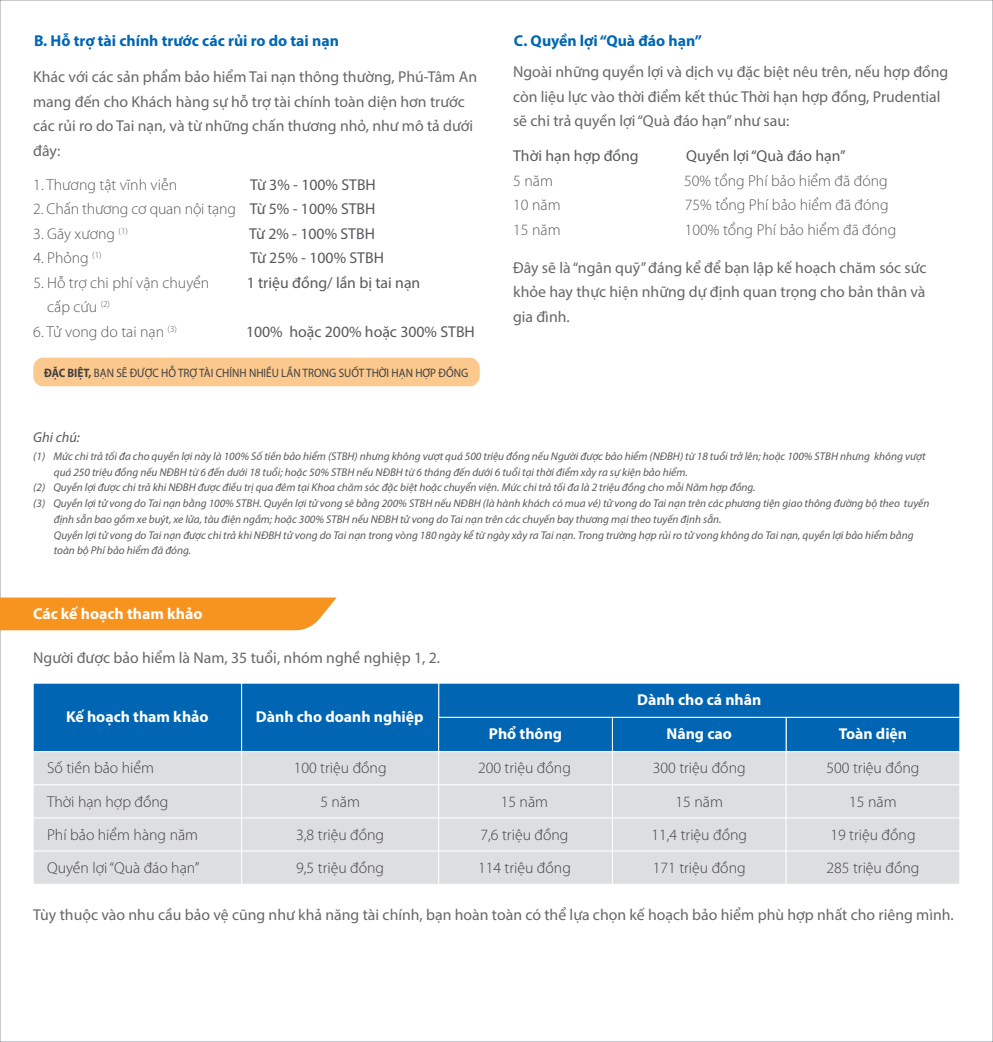
<style>
.page{position:relative;width:993px;height:1042px;background:#fff}
.page>*{position:absolute;margin:0;border:0;box-sizing:border-box;transform-origin:0 0}
.t1{font:15.75px/24.5px "Myriad Pro";color:#676668}
.t2{font:300 15.75px/33.2px "Myriad Pro";color:#414042;text-align:center}
.t3{font:300 15.75px "Myriad Pro";color:#58595b}
.t4{font:15.75px "Myriad Pro";color:#58595b}
.t5{font:700 15.75px "Myriad Pro";color:#fff}
.t6{font:700 15.75px "Myriad Pro";color:#0066b3}
.t7{font:italic 14.35px "Myriad Pro";color:#58595b}
.t8{font:12.25px "Myriad Pro";color:#414042;scale:.91 1}
.t9{font:italic 11.2px "Myriad Pro";color:#58595b}
.s1{font-weight:400}
.s2{font-weight:700}
</style>
<div class="page">
<svg style="left:0;top:597px;width:336px;height:33px;background:#f7992c"></svg>
<div style="left:33px;top:683px;width:209px;height:69px;background:#0066b3"></div>
<div style="left:438px;top:683px;width:521px;height:35px;background:#0066b3"></div>
<div style="left:33px;top:751px;width:209px;height:34px;background:#dddedf;border:1px solid #fff"></div>
<div style="left:33px;top:784px;width:209px;height:34px;background:#dddedf;border:1px solid #fff"></div>
<div style="left:33px;top:817px;width:209px;height:34px;background:#dddedf;border:1px solid #fff"></div>
<div style="left:33px;top:850px;width:209px;height:34px;background:#dddedf;border:1px solid #fff"></div>
<div style="left:241px;top:683px;width:198px;height:69px;background:#0066b3"></div>
<div style="left:785px;top:717px;width:174px;height:35px;background:#0066b3;border:1px solid #fff"></div>
<div style="left:611px;top:717px;width:175px;height:35px;background:#0066b3;border:1px solid #fff"></div>
<div style="left:438px;top:717px;width:174px;height:35px;background:#0066b3;border:1px solid #fff"></div>
<div style="left:241px;top:751px;width:198px;height:34px;background:#dddedf;border:1px solid #fff"></div>
<div style="left:241px;top:784px;width:198px;height:34px;background:#dddedf;border:1px solid #fff"></div>
<div style="left:241px;top:817px;width:198px;height:34px;background:#dddedf;border:1px solid #fff"></div>
<div style="left:241px;top:850px;width:198px;height:34px;background:#dddedf;border:1px solid #fff"></div>
<div style="left:438px;top:751px;width:174px;height:34px;background:#dddedf;border:1px solid #fff"></div>
<div style="left:438px;top:784px;width:174px;height:34px;background:#dddedf;border:1px solid #fff"></div>
<div style="left:438px;top:817px;width:174px;height:34px;background:#dddedf;border:1px solid #fff"></div>
<div style="left:438px;top:850px;width:174px;height:34px;background:#dddedf;border:1px solid #fff"></div>
<div style="left:611px;top:751px;width:175px;height:34px;background:#dddedf;border:1px solid #fff"></div>
<div style="left:611px;top:784px;width:175px;height:34px;background:#dddedf;border:1px solid #fff"></div>
<div style="left:611px;top:817px;width:175px;height:34px;background:#dddedf;border:1px solid #fff"></div>
<div style="left:611px;top:850px;width:175px;height:34px;background:#dddedf;border:1px solid #fff"></div>
<div style="left:785px;top:751px;width:174px;height:34px;background:#dddedf;border:1px solid #fff"></div>
<div style="left:785px;top:784px;width:174px;height:34px;background:#dddedf;border:1px solid #fff"></div>
<div style="left:785px;top:817px;width:174px;height:34px;background:#dddedf;border:1px solid #fff"></div>
<div style="left:785px;top:850px;width:174px;height:34px;background:#dddedf;border:1px solid #fff"></div>
<div style="left:33px;top:358px;width:446px;height:28px;background:#fbc98e;border-radius:10px"></div>
<h1 class="t6" style="left:34px;top:30px;width:306px">B. Hỗ trợ tài chính trước các rủi ro do tai nạn</h1>
<h1 class="t1" style="left:33px;top:64px;width:445px">Khác với các sản phẩm bảo hiểm Tai nạn thông thường, Phú-Tâm An mang đến cho Khách hàng sự hỗ trợ tài chính toàn diện hơn trước các rủi ro do Tai nạn, và từ những chấn thương nhỏ, như mô tả dưới đây:</h1>
<h1 class="t3" style="left:33px;top:175px;width:145px">1. Thương tật vĩnh viễn</h1>
<h1 class="t4" style="left:250px;top:175px;width:127px">Từ 3% - 100% STBH</h1>
<h1 class="t3" style="left:33px;top:200px;width:343px">2. Chấn thương cơ quan nội tạng <span class="s1">Từ 5% - 100% STBH</span></h1>
<h1 class="t3" style="left:33px;top:224px;width:96px">3. Gãy xương <sup>(1)</sup></h1>
<h1 class="t4" style="left:249px;top:224px;width:127px">Từ 2% - 100% STBH</h1>
<h1 class="t3" style="left:33px;top:249px;width:70px">4. Phỏng <sup>(1)</sup></h1>
<h1 class="t4" style="left:250px;top:248px;width:135px">Từ 25% - 100% STBH</h1>
<h1 class="t3" style="left:33px;top:273px;width:177px">5. Hỗ trợ chi phí vận chuyển</h1>
<h1 class="t4" style="left:246px;top:273px;width:175px">1 triệu đồng/ lần bị tai nạn</h1>
<h1 class="t3" style="left:47px;top:298px;width:64px">cấp cứu <sup>(2)</sup></h1>
<h1 class="t3" style="left:33px;top:322px;width:145px">6. Tử vong do tai nạn <sup>(3)</sup></h1>
<h1 class="t4" style="left:246px;top:322px;width:230px">100% hoặc 200% hoặc 300% STBH</h1>
<p class="t8" style="left:44px;top:365px;width:467px"><span class="s2">ĐẶC BIỆT,</span> BẠN SẼ ĐƯỢC HỖ TRỢ TÀI CHÍNH NHIỀU LẦN TRONG SUỐT THỜI HẠN HỢP ĐỒNG</p>
<h1 class="t6" style="left:514px;top:30px;width:189px">C. Quyền lợi “Quà đáo hạn”</h1>
<h1 class="t1" style="left:513px;top:59px;width:436px">Ngoài những quyền lợi và dịch vụ đặc biệt nêu trên, nếu hợp đồng còn liệu lực vào thời điểm kết thúc Thời hạn hợp đồng, Prudential sẽ chi trả quyền lợi “Quà đáo hạn” như sau:</h1>
<h1 class="t4" style="left:513px;top:146px;width:127px">Thời hạn hợp đồng</h1>
<h1 class="t4" style="left:686px;top:146px;width:161px">Quyền lợi “Quà đáo hạn”</h1>
<h1 class="t3" style="left:513px;top:171px;width:41px">5 năm</h1>
<h1 class="t3" style="left:684px;top:171px;width:205px">50% tổng Phí bảo hiểm đã đóng</h1>
<h1 class="t3" style="left:513px;top:195px;width:49px">10 năm</h1>
<h1 class="t3" style="left:684px;top:195px;width:205px">75% tổng Phí bảo hiểm đã đóng</h1>
<h1 class="t3" style="left:513px;top:220px;width:49px">15 năm</h1>
<h1 class="t3" style="left:684px;top:220px;width:213px">100% tổng Phí bảo hiểm đã đóng</h1>
<h1 class="t1" style="left:513px;top:255px;width:415px;text-align:justify">Đây sẽ là “ngân quỹ” đáng kể để bạn lập kế hoạch chăm sóc sức khỏe hay thực hiện những dự định quan trọng cho bản thân và gia đình.</h1>
<p class="t7" style="left:33px;top:428px;width:48px">Ghi chú:</p>
<p class="t9" style="left:33px;top:449px;width:893px">(1) Mức chi trả tối đa cho quyền lợi này là 100% Số tiền bảo hiểm (STBH) nhưng không vượt quá 500 triệu đồng nếu Người được bảo hiểm (NĐBH) từ 18 tuổi trở lên; hoặc 100% STBH nhưng không vượt</p>
<p class="t9" style="left:54px;top:465px;width:635px">quá 250 triệu đồng nếu NĐBH từ 6 đến dưới 18 tuổi; hoặc 50% STBH nếu NĐBH từ 6 tháng đến dưới 6 tuổi tại thời điểm xảy ra sự kiện bảo hiểm.</p>
<p class="t9" style="left:33px;top:480px;width:723px">(2) Quyền lợi được chi trả khi NĐBH được điều trị qua đêm tại Khoa chăm sóc đặc biệt hoặc chuyển viện. Mức chi trả tối đa là 2 triệu đồng cho mỗi Năm hợp đồng.</p>
<p class="t9" style="left:33px;top:496px;width:897px">(3) Quyền lợi tử vong do Tai nạn bằng 100% STBH. Quyền lợi tử vong sẽ bằng 200% STBH nếu NĐBH (là hành khách có mua vé) tử vong do Tai nạn trên các phương tiện giao thông đường bộ theo tuyến</p>
<p class="t9" style="left:54px;top:512px;width:669px">định sẵn bao gồm xe buýt, xe lửa, tàu điện ngầm; hoặc 300% STBH nếu NĐBH tử vong do Tai nạn trên các chuyến bay thương mại theo tuyến định sẵn.</p>
<p class="t9" style="left:54px;top:528px;width:861px">Quyền lợi tử vong do Tai nạn được chi trả khi NĐBH tử vong do Tai nạn trong vòng 180 ngày kể từ ngày xảy ra Tai nạn. Trong trường hợp rủi ro tử vong không do Tai nạn, quyền lợi bảo hiểm bằng</p>
<p class="t9" style="left:54px;top:543px;width:139px">toàn bộ Phí bảo hiểm đã đóng.</p>
<h1 class="t5" style="left:33px;top:603px;width:171px">Các kế hoạch tham khảo</h1>
<h1 class="t1" style="left:33px;top:645px;width:408px">Người được bảo hiểm là Nam, 35 tuổi, nhóm nghề nghiệp 1, 2.</h1>
<h1 class="t5" style="left:66px;top:706px;width:144px">Kế hoạch tham khảo</h1>
<h1 class="t5" style="left:256px;top:706px;width:169px">Dành cho doanh nghiệp</h1>
<h1 class="t5" style="left:637px;top:689px;width:126px">Dành cho cá nhân</h1>
<h1 class="t5" style="left:488px;top:723px;width:75px">Phổ thông</h1>
<h1 class="t5" style="left:666px;top:723px;width:67px">Nâng cao</h1>
<h1 class="t5" style="left:838px;top:723px;width:70px">Toàn diện</h1>
<h1 class="t2" style="left:47px;top:751px;width:154px;text-align:left">Số tiền bảo hiểm<br>Thời hạn hợp đồng<br>Phí bảo hiểm hàng năm<br>Quyền lợi “Quà đáo hạn”</h1>
<h1 class="t2" style="left:293px;top:751px;width:94px">100 triệu đồng<br>5 năm<br>3,8 triệu đồng<br>9,5 triệu đồng</h1>
<h1 class="t2" style="left:478px;top:751px;width:94px">200 triệu đồng<br>15 năm<br>7,6 triệu đồng<br>114 triệu đồng</h1>
<h1 class="t2" style="left:651px;top:751px;width:97px">300 triệu đồng<br>15 năm<br>11,4 triệu đồng<br>171 triệu đồng</h1>
<h1 class="t2" style="left:826px;top:751px;width:94px">500 triệu đồng<br>15 năm<br>19 triệu đồng<br>285 triệu đồng</h1>
<h1 class="t1" style="left:33px;top:902px;width:921px">Tùy thuộc vào nhu cầu bảo vệ cũng như khả năng tài chính, bạn hoàn toàn có thể lựa chọn kế hoạch bảo hiểm phù hợp nhất cho riêng mình.</h1>
</div>
